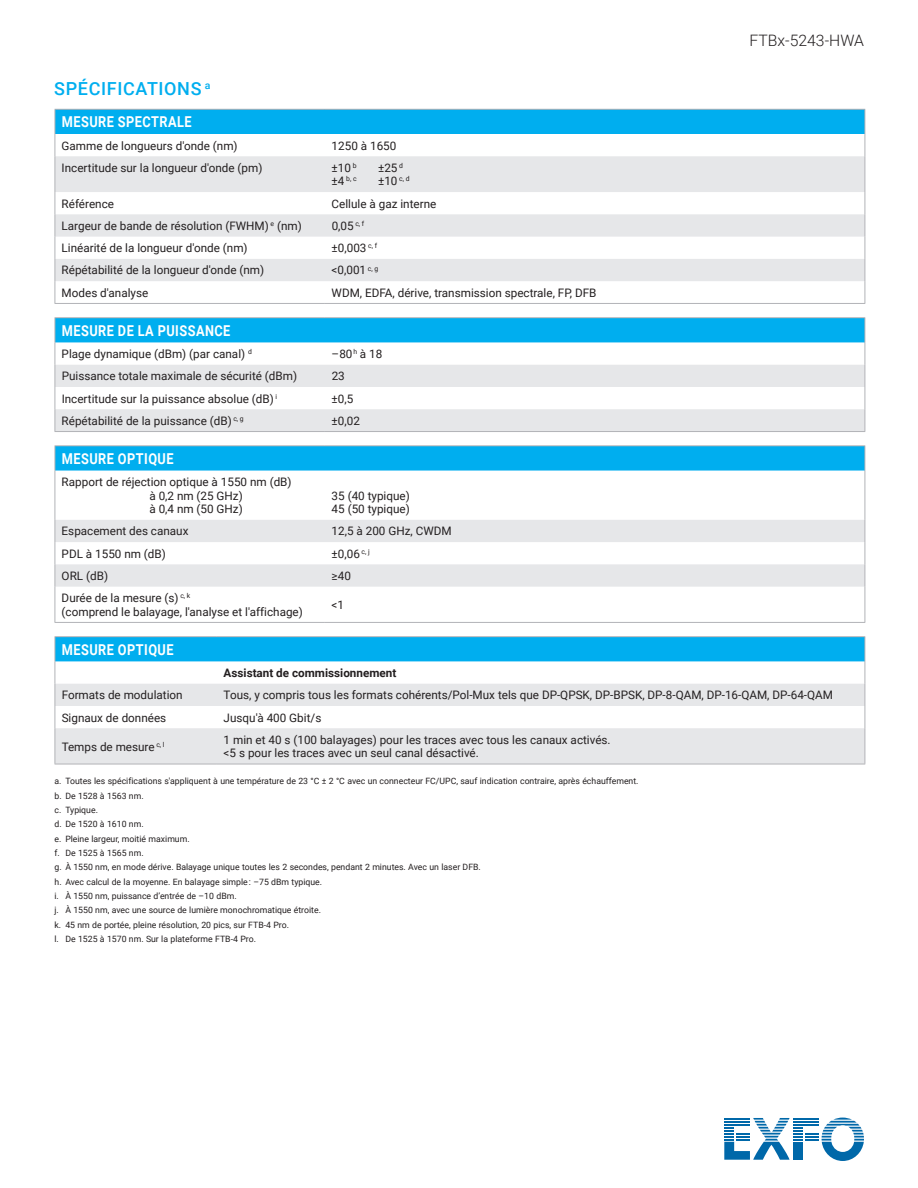
<style>
.page{position:relative;width:918px;height:1188px;background:#fff}
.page>*{position:absolute;margin:0;border:0;box-sizing:border-box;transform-origin:0 0}
.t1{font:500 18px "Roboto";letter-spacing:.035em;color:#00aeef}
.t2{font:300 15.75px "Roboto";color:#231f20}
.t3{font:700 15px "Roboto";letter-spacing:.035em;color:#fff;scale:.85 1}
.t4{font:11.7px/13.5px "Roboto";color:#231f20}
.t5{font:700 11.7px "Roboto";color:#231f20}
.t6{font:8.7px/14.4px "Roboto";color:#231f20}
.t7{font:6.75px "Roboto";color:#231f20}
.s1{font-size:11.7px}
</style>
<div class="page">
<svg style="left:724px;top:1118px;width:140px;height:43px"></svg>
<hr style="left:724px;top:1124px;width:26px;height:2px;background:#0068a9">
<div style="left:55px;top:109px;width:810px;height:25px;background:#00aeef"></div>
<svg style="left:56px;top:156px;width:809px;height:125px;fill:#e6e7e9"></svg>
<hr style="left:55px;top:109px;width:270px;height:1px;background:#b2b3b7">
<hr style="left:325px;top:109px;width:540px;height:1px;background:#b2b3b7">
<svg style="left:865px;top:110px;width:1px;height:46px"></svg>
<hr style="left:865px;top:156px;width:1px;height:36px;background:#b2b3b7">
<svg style="left:865px;top:192px;width:1px;height:111px"></svg>
<svg style="left:55px;top:110px;width:1px;height:46px"></svg>
<hr style="left:55px;top:156px;width:1px;height:36px;background:#b2b3b7">
<svg style="left:55px;top:192px;width:1px;height:111px"></svg>
<hr style="left:55px;top:303px;width:270px;height:1px;background:#b2b3b7">
<hr style="left:325px;top:303px;width:540px;height:1px;background:#b2b3b7">
<div style="left:55px;top:318px;width:810px;height:24px;background:#00aeef"></div>
<svg style="left:56px;top:342px;width:809px;height:23px"></svg>
<svg style="left:56px;top:365px;width:809px;height:66px;fill:#e6e7e9"></svg>
<hr style="left:55px;top:317px;width:270px;height:1px;background:#b2b3b7">
<hr style="left:325px;top:317px;width:540px;height:1px;background:#b2b3b7">
<hr style="left:55px;top:431px;width:270px;height:1px;background:#b2b3b7">
<hr style="left:325px;top:431px;width:540px;height:1px;background:#b2b3b7">
<svg style="left:865px;top:318px;width:1px;height:113px"></svg>
<svg style="left:55px;top:318px;width:1px;height:113px"></svg>
<div style="left:55px;top:446px;width:810px;height:25px;background:#00aeef"></div>
<svg style="left:56px;top:520px;width:809px;height:67px;fill:#e6e7e9"></svg>
<hr style="left:55px;top:445px;width:270px;height:1px;background:#b2b3b7">
<svg style="left:55px;top:446px;width:1px;height:25px"></svg>
<hr style="left:325px;top:445px;width:540px;height:1px;background:#b2b3b7">
<svg style="left:865px;top:446px;width:1px;height:25px"></svg>
<hr style="left:865px;top:471px;width:1px;height:49px;background:#b2b3b7">
<svg style="left:865px;top:520px;width:1px;height:67px"></svg>
<hr style="left:865px;top:587px;width:1px;height:35px;background:#b2b3b7">
<hr style="left:55px;top:471px;width:1px;height:49px;background:#b2b3b7">
<svg style="left:55px;top:520px;width:1px;height:67px"></svg>
<hr style="left:55px;top:587px;width:1px;height:35px;background:#b2b3b7">
<hr style="left:55px;top:622px;width:270px;height:1px;background:#b2b3b7">
<hr style="left:325px;top:622px;width:540px;height:1px;background:#b2b3b7">
<div style="left:55px;top:637px;width:810px;height:24px;background:#00aeef"></div>
<svg style="left:56px;top:661px;width:809px;height:23px"></svg>
<svg style="left:56px;top:684px;width:809px;height:80px;fill:#e6e7e9"></svg>
<hr style="left:55px;top:636px;width:162px;height:1px;background:#b2b3b7">
<hr style="left:217px;top:636px;width:648px;height:1px;background:#b2b3b7">
<svg style="left:55px;top:637px;width:1px;height:91px"></svg>
<svg style="left:865px;top:637px;width:1px;height:91px"></svg>
<hr style="left:55px;top:728px;width:1px;height:36px;background:#b2b3b7">
<hr style="left:865px;top:728px;width:1px;height:36px;background:#b2b3b7">
<hr style="left:55px;top:764px;width:162px;height:1px;background:#b2b3b7">
<hr style="left:217px;top:764px;width:648px;height:1px;background:#b2b3b7">
<h1 class="t1" style="left:54px;top:75px;width:158px">SPÉCIFICATIONS <sup>a</sup></h1>
<p class="t3" style="left:62px;top:111px;width:154px">MESURE SPECTRALE</p>
<p class="t4" style="left:62px;top:138px;width:178px">Gamme de longueurs d'onde (nm)</p>
<p class="t4" style="left:332px;top:138px;width:66px">1250 à 1650</p>
<p class="t4" style="left:62px;top:160px;width:202px">Incertitude sur la longueur d'onde (pm)</p>
<p class="t4" style="left:332px;top:160px;width:26px">±10 <sup>b</sup></p>
<p class="t4" style="left:378px;top:160px;width:26px">±25 <sup>d</sup></p>
<p class="t7" style="left:332px;top:174px;width:26px"><span class="s1">±4</span> b, c</p>
<p class="t4" style="left:378px;top:174px;width:33px">±10 <sup>c,</sup> <sup>d</sup></p>
<p class="t4" style="left:62px;top:196px;width:54px">Référence</p>
<p class="t4" style="left:332px;top:196px;width:106px">Cellule à gaz interne</p>
<p class="t4" style="left:62px;top:219px;width:242px">Largeur de bande de résolution (FWHM) <sup>e</sup> (nm)</p>
<p class="t4" style="left:332px;top:219px;width:34px">0,05 <sup>c,</sup> <sup>f</sup></p>
<p class="t4" style="left:62px;top:241px;width:188px">Linéarité de la longueur d'onde (nm)</p>
<p class="t4" style="left:332px;top:241px;width:47px">±0,003 <sup>c,</sup> <sup>f</sup></p>
<p class="t4" style="left:62px;top:263px;width:204px">Répétabilité de la longueur d'onde (nm)</p>
<p class="t4" style="left:332px;top:263px;width:48px">&lt;0,001 <sup>c,</sup> <sup>g</sup></p>
<p class="t4" style="left:62px;top:285px;width:88px">Modes d'analyse</p>
<p class="t4" style="left:332px;top:285px;width:266px">WDM, EDFA, dérive, transmission spectrale, FP, DFB</p>
<p class="t3" style="left:62px;top:320px;width:200px">MESURE DE LA PUISSANCE</p>
<p class="t4" style="left:62px;top:347px;width:192px">Plage dynamique (dBm) (par canal) <sup>d</sup></p>
<p class="t4" style="left:332px;top:347px;width:52px">–80 <sup>h</sup> à 18</p>
<p class="t4" style="left:62px;top:369px;width:237px">Puissance totale maximale de sécurité (dBm)</p>
<p class="t4" style="left:332px;top:369px;width:15px">23</p>
<p class="t4" style="left:62px;top:391px;width:217px">Incertitude sur la puissance absolue (dB) <sup>i</sup></p>
<p class="t4" style="left:332px;top:391px;width:23px">±0,5</p>
<p class="t4" style="left:62px;top:413px;width:184px">Répétabilité de la puissance (dB) <sup>c,</sup> <sup>g</sup></p>
<p class="t4" style="left:332px;top:413px;width:30px">±0,02</p>
<p class="t3" style="left:62px;top:448px;width:133px">MESURE OPTIQUE</p>
<p class="t4" style="left:149px;top:475px;width:144px;text-indent:-88px">Rapport de réjection optique à 1550 nm (dB) à 0,2 nm (25 GHz)<br>à 0,4 nm (50 GHz)</p>
<p class="t4" style="left:332px;top:488px;width:80px">35 (40 typique)<br>45 (50 typique)</p>
<h2 class="t2" style="left:750px;top:30px;width:116px">FTBx-5243-HWA</h2>
<p class="t4" style="left:62px;top:524px;width:128px">Espacement des canaux</p>
<p class="t4" style="left:332px;top:524px;width:121px">12,5 à 200 GHz, CWDM</p>
<p class="t4" style="left:62px;top:546px;width:106px">PDL à 1550 nm (dB)</p>
<p class="t4" style="left:332px;top:546px;width:40px">±0,06 <sup>c,</sup> <sup>j</sup></p>
<p class="t4" style="left:62px;top:569px;width:48px">ORL (dB)</p>
<p class="t4" style="left:332px;top:569px;width:21px">≥40</p>
<p class="t4" style="left:62px;top:591px;width:243px">Durée de la mesure (s) <sup>c,</sup> <sup>k<br></sup>(comprend le balayage, l'analyse et l'affichage)</p>
<p class="t4" style="left:332px;top:598px;width:14px">&lt;1</p>
<p class="t3" style="left:62px;top:639px;width:133px">MESURE OPTIQUE</p>
<p class="t5" style="left:224px;top:665px;width:174px">Assistant de commissionnement</p>
<p class="t4" style="left:62px;top:688px;width:123px">Formats de modulation</p>
<p class="t4" style="left:224px;top:688px;width:611px">Tous, y compris tous les formats cohérents/Pol-Mux tels que DP-QPSK, DP-BPSK, DP-8-QAM, DP-16-QAM, DP-64-QAM</p>
<p class="t4" style="left:62px;top:710px;width:106px">Signaux de données</p>
<p class="t4" style="left:224px;top:710px;width:99px">Jusqu'à 400 Gbit/s</p>
<p class="t4" style="left:62px;top:739px;width:104px">Temps de mesure <sup>c,</sup> <sup>l</sup></p>
<p class="t4" style="left:224px;top:732px;width:389px">1 min et 40 s (100 balayages) pour les traces avec tous les canaux activés. &lt;5 s pour les traces avec un seul canal désactivé.</p>
<p class="t6" style="left:55px;top:774px;width:586px">a. Toutes les spécifications s'appliquent à une température de 23 °C ± 2 °C avec un connecteur FC/UPC, sauf indication contraire, après échauffement. b. De 1528 à 1563 nm.<br>c. Typique.<br>d. De 1520 à 1610 nm.<br>e. Pleine largeur, moitié maximum.<br>f. De 1525 à 1565 nm.<br>g. À 1550 nm, en mode dérive. Balayage unique toutes les 2 secondes, pendant 2 minutes. Avec un laser DFB.<br>h. Avec calcul de la moyenne. En balayage simple : –75 dBm typique.<br>i. À 1550 nm, puissance d’entrée de –10 dBm.<br>j. À 1550 nm, avec une source de lumière monochromatique étroite.<br>k. 45 nm de portée, pleine résolution, 20 pics, sur FTB-4 Pro.<br>l. De 1525 à 1570 nm. Sur la plateforme FTB-4 Pro.</p>
</div>
